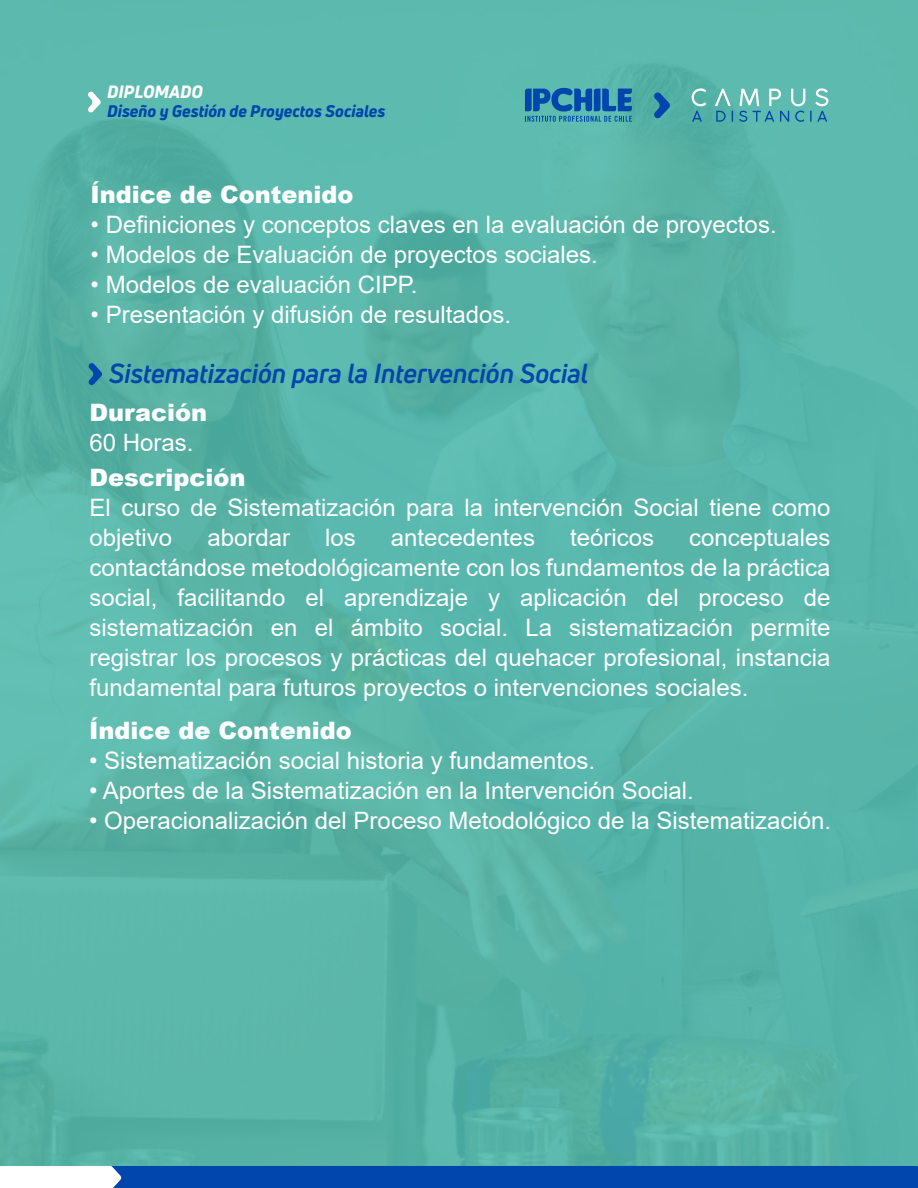
<style>
.page{position:relative;width:918px;height:1188px;background:#fff}
.page>*{position:absolute;margin:0;border:0;box-sizing:border-box;transform-origin:0 0}
.t1{font:italic 700 27px "Uni Neue";color:#0046ad}
.t2{font:24px/30px "Arial";color:#fff}
.t3{font:900 24px "Arial";color:#fff}
.t4{font:italic 800 17.55px "Uni Neue";color:#fff}
.t5{font:italic 800 16.5px "Uni Neue";color:#0046ad}
</style>
<div class="page">
<div style="left:0;top:0;width:918px;height:1184px;background:#59b7aa"></div>
<svg style="left:692px;top:88px;width:14px;height:34px"></svg>
<svg style="left:715px;top:89px;width:18px;height:33px"></svg>
<svg style="left:739px;top:88px;width:89px;height:34px"></svg>
<svg style="left:654px;top:92px;width:16px;height:27px"></svg>
<svg style="left:525px;top:88px;width:107px;height:34px"></svg>
<svg style="left:88px;top:91px;width:13px;height:22px"></svg>
<svg style="left:88px;top:363px;width:14px;height:22px"></svg>
<svg style="left:0;top:1166px;width:918px;height:22px"></svg>
<p class="t4" style="left:107px;top:80px;width:97px">DIPLOMADO</p>
<p class="t5" style="left:107px;top:100px;width:280px">Diseño y Gestión de Proyectos Sociales</p>
<p class="t3" style="left:91px;top:177px;width:264px">Índice de Contenido</p>
<p class="t2" style="left:91px;top:210px;width:688px">• Definiciones y conceptos claves en la evaluación de proyectos.</p>
<p class="t2" style="left:91px;top:240px;width:509px">• Modelos de Evaluación de proyectos sociales.</p>
<p class="t2" style="left:91px;top:270px;width:328px">• Modelos de evaluación CIPP.</p>
<p class="t2" style="left:91px;top:300px;width:422px">• Presentación y difusión de resultados.</p>
<p class="t1" style="left:109px;top:356px;width:481px">Sistematización para la Intervención Social</p>
<p class="t3" style="left:90px;top:395px;width:119px">Duración</p>
<p class="t2" style="left:90px;top:427px;width:106px">60 Horas.</p>
<p class="t3" style="left:90px;top:460px;width:158px">Descripción</p>
<p class="t2" style="left:90px;top:493px;width:742px">El curso de Sistematización para la intervención Social tiene como objetivo</p>
<p class="t2" style="left:207px;top:523px;width:84px">abordar</p>
<p class="t2" style="left:325px;top:523px;width:32px">los</p>
<p class="t2" style="left:391px;top:523px;width:146px">antecedentes</p>
<p class="t2" style="left:570px;top:523px;width:86px">teóricos</p>
<p class="t2" style="left:90px;top:523px;width:742px;text-align:justify;text-indent:600px">conceptuales contactándose metodológicamente con los fundamentos de la práctica social, facilitando el aprendizaje y aplicación del proceso de sistematización en el ámbito social. La sistematización permite registrar los procesos y prácticas del quehacer profesional, instancia fundamental para futuros proyectos o intervenciones sociales.</p>
<p class="t3" style="left:89px;top:713px;width:264px">Índice de Contenido</p>
<p class="t2" style="left:89px;top:746px;width:507px">• Sistematización social historia y fundamentos.</p>
<p class="t2" style="left:89px;top:776px;width:606px">• Aportes de la Sistematización en la Intervención Social.</p>
<p class="t2" style="left:89px;top:806px;width:744px">• Operacionalización del Proceso Metodológico de la Sistematización.</p>
</div>
